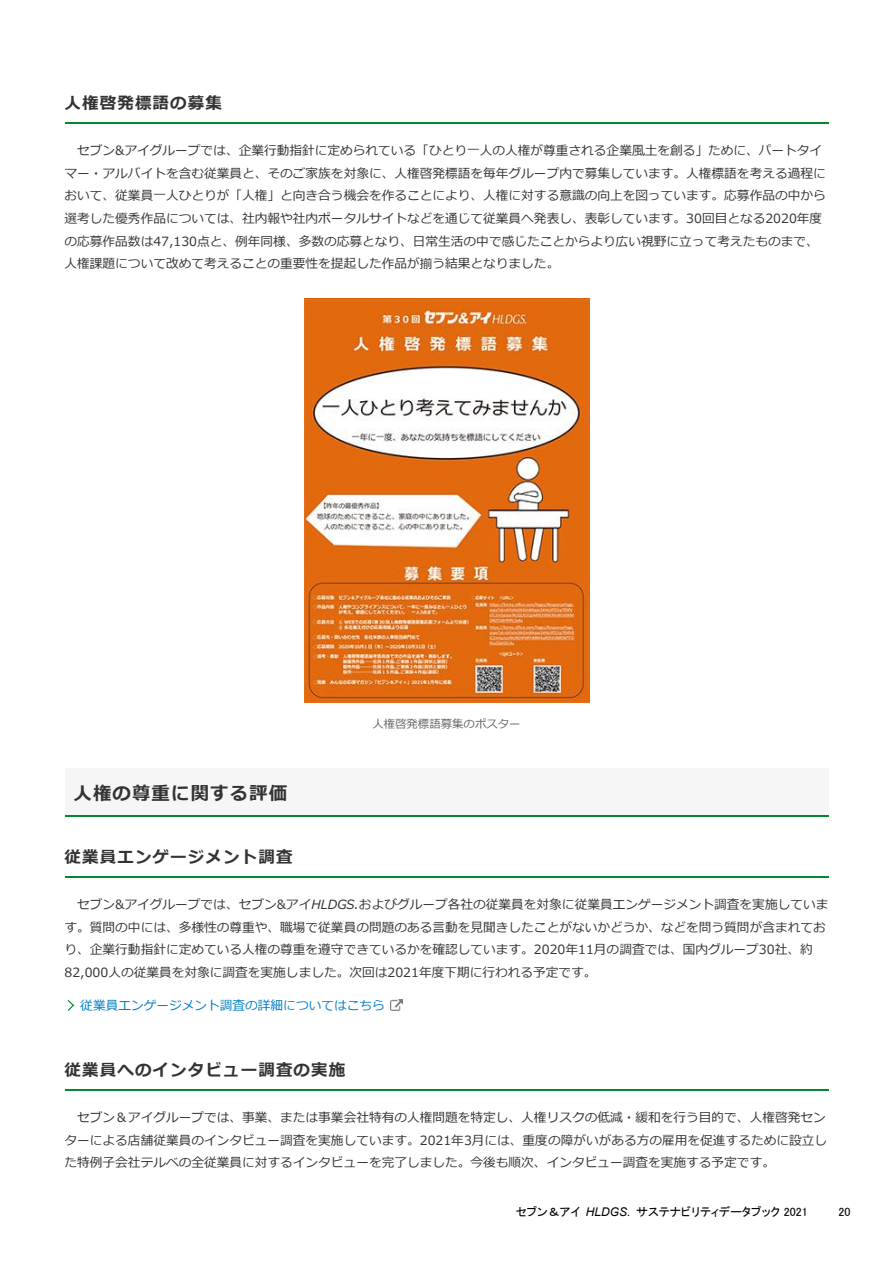
<style>
.page{position:relative;width:893px;height:1262px;background:#fff}
.page>*{position:absolute;margin:0;border:0;box-sizing:border-box;transform-origin:0 0}
.t1{font:700 18.45px "Meiryo";letter-spacing:.06em;color:#333}
.t2{font:700 16.5px "Meiryo";letter-spacing:.07em;color:#333}
.t3{font:12.75px/22.5px "Meiryo";color:#333}
.t4{font:12.75px "Meiryo";color:#007ec7}
.t5{font:12px "MS P Gothic";color:#000}
.t6{font:italic 12px "Arial";color:#000}
.t7{font:11.4px "Meiryo";color:#666}
.s1{font-style:italic}
</style>
<div class="page">
<hr style="left:64px;top:123px;width:764px;height:1px;background:#083">
<div style="left:64px;top:768px;width:764px;height:48px;background:#f6f6f6"></div>
<hr style="left:64px;top:815px;width:764px;height:1px;background:#083">
<hr style="left:64px;top:876px;width:764px;height:1px;background:#083">
<hr style="left:64px;top:1089px;width:764px;height:1px;background:#083">
<img style="left:304px;top:298px;width:285px;height:405px">
<svg style="left:390px;top:999px;width:12px;height:11px"></svg>
<svg style="left:68px;top:1000px;width:6px;height:11px"></svg>
<p class="t2" style="left:64px;top:92px;width:159px">人権啓発標語の募集</p>
<p class="t3" style="left:64px;top:140px;width:762px;text-indent:13px">セブン&amp;アイグループでは、企業行動指針に定められている「ひとり一人の人権が尊重される企業風土を創る」ために、パートタイマー・アルバイトを含む従業員と、そのご家族を対象に、人権啓発標語を毎年グループ内で募集しています。人権標語を考える過程において、従業員一人ひとりが「人権」と向き合う機会を作ることにより、人権に対する意識の向上を図っています。応募作品の中から選考した優秀作品については、社内報や社内ポータルサイトなどを通じて従業員へ発表し、表彰しています。30回目となる2020年度の応募作品数は47,130点と、例年同様、多数の応募となり、日常生活の中で感じたことからより広い視野に立って考えたものまで、人権課題について改めて考えることの重要性を提起した作品が揃う結果となりました。</p>
<h1 class="t1" style="left:74px;top:780px;width:215px">人権の尊重に関する評価</h1>
<p class="t7" style="left:372px;top:715px;width:150px">人権啓発標語募集のポスター</p>
<p class="t2" style="left:64px;top:845px;width:229px">従業員エンゲージメント調査</p>
<p class="t3" style="left:64px;top:893px;width:765px;text-indent:13px">セブン&amp;アイグループでは、セブン&amp;アイ<span class="s1">HLDGS.</span>およびグループ各社の従業員を対象に従業員エンゲージメント調査を実施しています。質問の中には、多様性の尊重や、職場で従業員の問題のある言動を見聞きしたことがないかどうか、などを問う質問が含まれており、企業行動指針に定めている人権の尊重を遵守できているかを確認しています。2020年11月の調査では、国内グループ30社、約82,000人の従業員を対象に調査を実施しました。次回は2021年度下期に行われる予定です。</p>
<p class="t4" style="left:80px;top:997px;width:306px">従業員エンゲージメント調査の詳細についてはこちら</p>
<p class="t2" style="left:64px;top:1058px;width:282px">従業員へのインタビュー調査の実施</p>
<p class="t3" style="left:64px;top:1106px;width:764px;text-align:justify;text-indent:13px">セブン＆アイグループでは、事業、または事業会社特有の人権問題を特定し、人権リスクの低減・緩和を行う目的で、人権啓発センターによる店舗従業員のインタビュー調査を実施しています。2021年3月には、重度の障がいがある方の雇用を促進するために設立した特例子会社テルベの全従業員に対するインタビューを完了しました。今後も順次、インタビュー調査を実施する予定です。</p>
<p class="t5" style="left:516px;top:1206px;width:293px">セブン＆アイ　　　　　　　サステナビリティデータブック 2021</p>
<p class="t6" style="left:585px;top:1205px;width:46px">HLDGS.</p>
<p class="t5" style="left:838px;top:1206px;width:13px">20</p>
</div>
